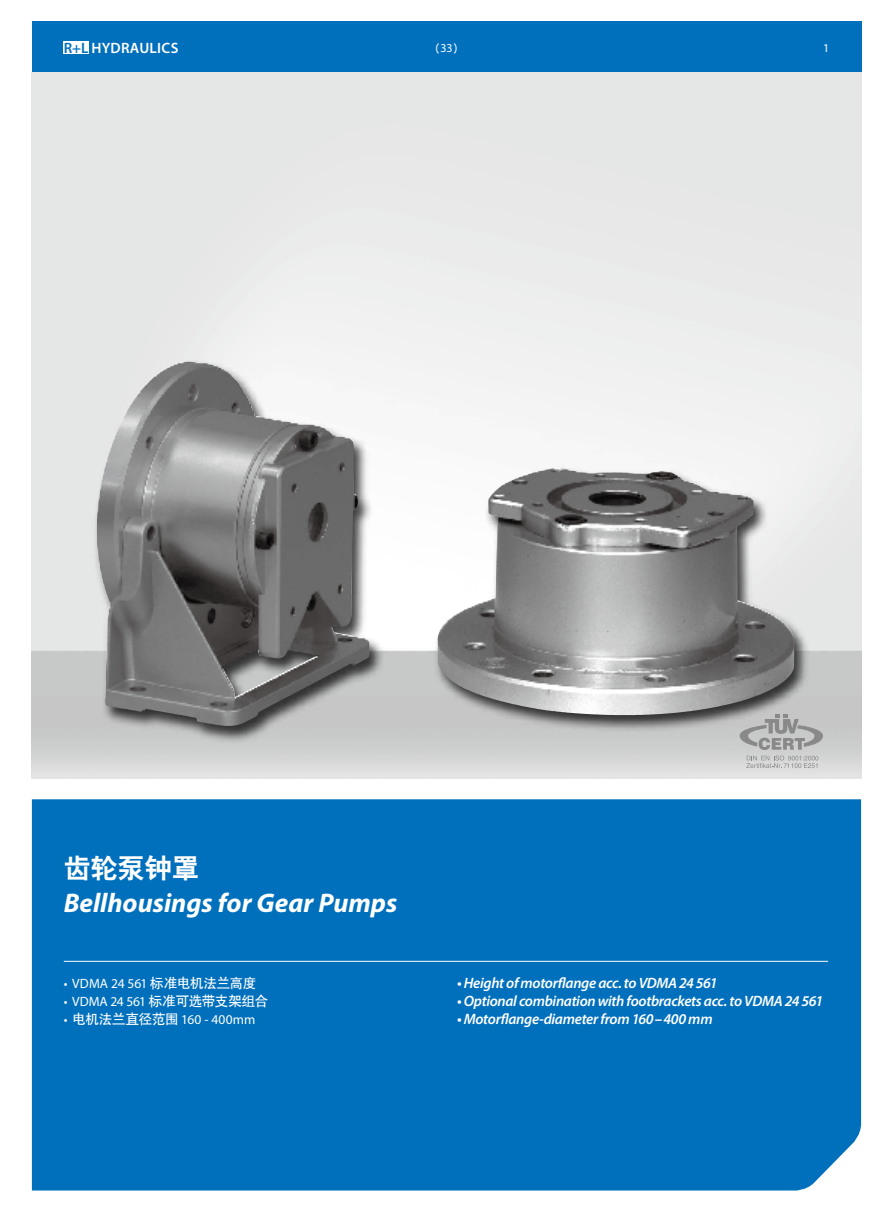
<style>
.page{position:relative;width:893px;height:1212px;background:#fff}
.page>*{position:absolute;margin:0;border:0;box-sizing:border-box;transform-origin:0 0}
.t1{font:italic 700 27px/36px "Myriad Pro";color:#fff}
.t2{font:italic 600 15px "Myriad Pro";letter-spacing:-.02em;color:#fff}
.t3{font:600 15px "Myriad Pro";letter-spacing:.02em;color:#fff}
.t4{font:13.5px "Myriad Pro";color:#fff}
.t5{font:12px "H Yb 1 gj";color:#fff}
.t6{font:12px "Myriad Pro";color:#fff}
.s1{color:#0070bd}
.s2{font-family:"Myriad Pro"}
.s3{font-family:"H Yb 2 gj";font-weight:400;font-style:normal}
.s4{font-family:"H Yb 1 gj"}
.s5{font-weight:700;font-style:normal}
</style>
<div class="page">
<div style="left:32px;top:21px;width:829px;height:51px;background:#0070bd"></div>
<div style="left:64px;top:42px;width:25px;height:12px;background:#fff"></div>
<img style="left:55px;top:331px;width:365px;height:431px">
<img style="left:127px;top:362px;width:58px;height:48px">
<img style="left:422px;top:426px;width:400px;height:324px">
<img style="left:488px;top:468px;width:67px;height:47px">
<div style="left:32px;top:799px;width:829px;height:391px;background:#0070bd"></div>
<hr style="left:64px;top:961px;width:764px;height:1px;background:#fff">
<svg style="left:740px;top:714px;width:83px;height:54px;background:#b8b9b9"></svg>
<p class="t3" style="left:64px;top:38px;width:116px"><span class="s1">R+L</span> HYDRAULICS</p>
<p class="t5" style="left:428px;top:42px;width:38px">（<span class="s2">33</span>）</p>
<p class="t1" style="left:64px;top:848px;width:335px"><span class="s3">齿轮泵钟罩<br></span>Bellhousings for Gear Pumps</p>
<p class="t6" style="left:823px;top:40px;width:8px">1</p>
<p class="t4" style="left:64px;top:975px;width:194px">• VDMA 24 561 <span class="s4">标准电机法兰高度</span></p>
<p class="t4" style="left:64px;top:993px;width:206px">• VDMA 24 561 <span class="s4">标准可选带支架组合</span></p>
<p class="t4" style="left:64px;top:1011px;width:193px">• <span class="s4">电机法兰直径范围</span> 160 - 400mm</p>
<p class="t2" style="left:457px;top:973px;width:262px">• Height of motorflange acc. to VDMA 24 561</p>
<p class="t2" style="left:457px;top:991px;width:368px">• Optional combination with footbrackets acc. to VDMA 24 561</p>
<p class="t2" style="left:457px;top:1009px;width:257px">• Motorflange-diameter from 160<span class="s5">–</span>400 mm</p>
</div>
